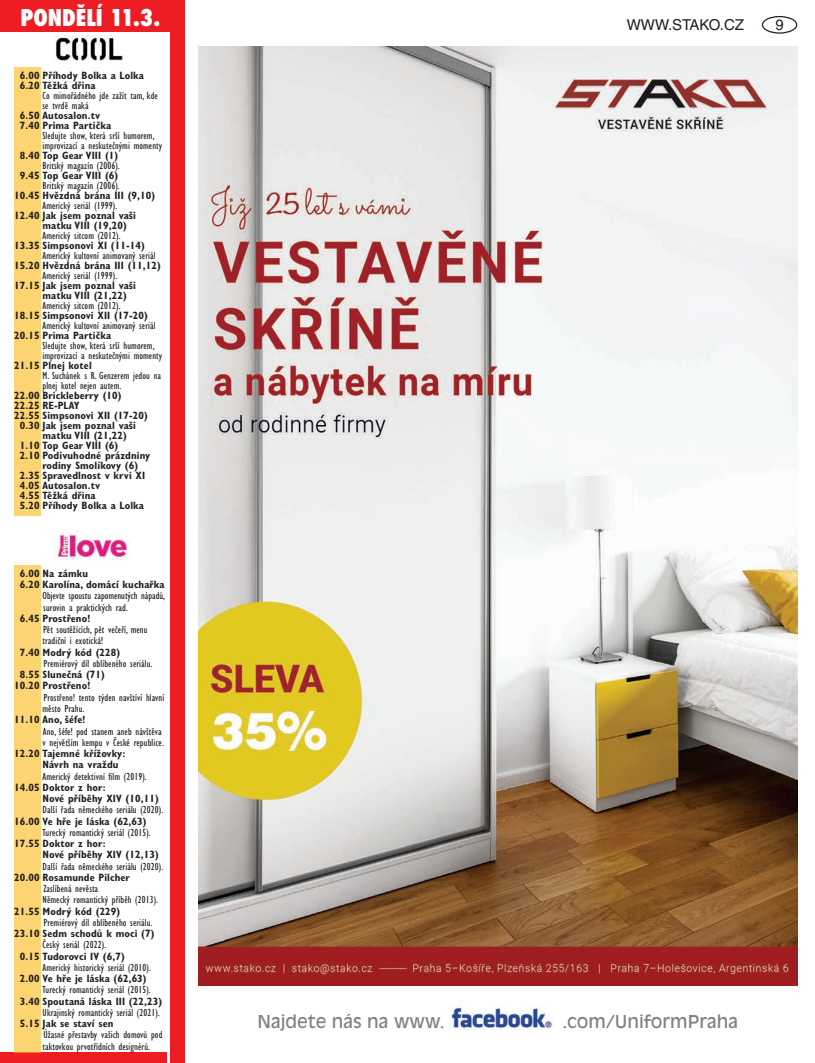
<style>
.page{position:relative;width:815px;height:1063px;background:#fff}
.page>*{position:absolute;margin:0;border:0;box-sizing:border-box;transform-origin:0 0}
.t1{font:800 condensed 22.5px "Futura";color:#fff}
.t2{font:17.5px "Antique Olive CE";color:#808285}
.t3{font:15px "Helvetica CE";color:#231f20}
.t4{font:condensed 10.62px/11.2px "Gill Sans CE";letter-spacing:.01em;color:#231f20}
.t5{font:700 condensed 10.62px/11.2px "Gill Sans CE";letter-spacing:.01em;color:#231f20}
</style>
<div class="page">
<div style="left:762px;top:16px;width:35px;height:18px;border:1px solid #231f20;border-radius:50%"></div>
<img style="left:451px;top:1007px;width:103px;height:23px">
<div style="left:0;top:0;width:184px;height:32px;background:#ee1d23"></div>
<img style="left:55px;top:36px;width:67px;height:25px">
<div style="left:170px;top:0;width:14px;height:1063px;background:#ee1d23"></div>
<div style="left:0;top:1052px;width:167px;height:11px;background:#ee1d23"></div>
<div style="left:14px;top:67px;width:27px;height:449px;background:#fdd472"></div>
<img style="left:55px;top:531px;width:75px;height:29px">
<div style="left:14px;top:565px;width:27px;height:487px;background:#fdd472"></div>
<img style="left:198px;top:46px;width:599px;height:939px">
<h1 class="t1" style="left:21px;top:2px;width:141px">PONDĚLÍ 11.3.</h1>
<p class="t5" style="left:20px;top:71px;width:126px;line-height:10px">6.00 Příhody Bolka a Lolka<br>6.20 Těžká dřina</p>
<p class="t4" style="left:43px;top:91px;width:117px;line-height:10px">Co mimořádného jde zažít tam, kde se tvrdě maká</p>
<p class="t5" style="left:20px;top:111px;width:93px;line-height:10px">6.50 Autosalon.tv<br>7.40 Prima Partička</p>
<p class="t4" style="left:43px;top:131px;width:121px;line-height:10px">Sledujte show, která srší humorem, improvizací a neskutečnými momenty</p>
<p class="t5" style="left:20px;top:150px;width:100px">8.40 Top Gear VIII (1)</p>
<p class="t4" style="left:43px;top:160px;width:79px">Britský magazín (2006).</p>
<p class="t5" style="left:20px;top:170px;width:100px">9.45 Top Gear VIII (6)</p>
<p class="t4" style="left:43px;top:180px;width:79px">Britský magazín (2006).</p>
<p class="t5" style="left:14px;top:190px;width:143px">10.45 Hvězdná brána III (9,10)</p>
<p class="t4" style="left:43px;top:200px;width:76px">Americký seriál (1999).</p>
<p class="t5" style="left:43px;top:211px;width:95px;line-height:10px;text-indent:-28px">12.40 Jak jsem poznal vaši matku VIII (19,20)</p>
<p class="t4" style="left:43px;top:230px;width:80px">Americký sitcom (2012).</p>
<p class="t5" style="left:14px;top:240px;width:132px">13.35 Simpsonovi XI (11-14)</p>
<p class="t4" style="left:43px;top:250px;width:114px">Americký kultovní animovaný seriál</p>
<p class="t5" style="left:14px;top:260px;width:148px">15.20 Hvězdná brána III (11,12)</p>
<p class="t4" style="left:43px;top:270px;width:76px">Americký seriál (1999).</p>
<p class="t5" style="left:43px;top:281px;width:95px;line-height:10px;text-indent:-28px">17.15 Jak jsem poznal vaši matku VIII (21,22)</p>
<p class="t4" style="left:43px;top:300px;width:80px">Americký sitcom (2012).</p>
<p class="t5" style="left:14px;top:310px;width:135px">18.15 Simpsonovi XII (17-20)</p>
<p class="t4" style="left:43px;top:320px;width:114px">Americký kultovní animovaný seriál</p>
<p class="t5" style="left:14px;top:330px;width:99px">20.15 Prima Partička</p>
<p class="t4" style="left:43px;top:341px;width:121px;line-height:10px">Sledujte show, která srší humorem, improvizací a neskutečnými momenty</p>
<p class="t5" style="left:14px;top:360px;width:79px">21.15 Plnej kotel</p>
<p class="t4" style="left:43px;top:371px;width:120px;line-height:10px">M. Suchánek s R. Genzerem jedou na plnej kotel nejen autem.</p>
<p class="t5" style="left:14px;top:390px;width:109px">22.00 Brickleberry (10)</p>
<p class="t5" style="left:14px;top:400px;width:67px">22.25 RE-PLAY</p>
<p class="t5" style="left:14px;top:410px;width:135px">22.55 Simpsonovi XII (17-20)</p>
<p class="t5" style="left:20px;top:420px;width:118px">0.30 Jak jsem poznal vaši</p>
<p class="t5" style="left:43px;top:430px;width:86px">matku VIII (21,22)</p>
<p class="t5" style="left:20px;top:440px;width:100px">1.10 Top Gear VIII (6)</p>
<p class="t5" style="left:20px;top:450px;width:132px">2.10 Podivuhodné prázdniny</p>
<p class="t5" style="left:43px;top:460px;width:97px">rodiny Smolíkovy (6)</p>
<p class="t5" style="left:20px;top:470px;width:127px">2.35 Spravedlnost v krvi XI</p>
<p class="t5" style="left:20px;top:480px;width:82px">4.05 Autosalon.tv</p>
<p class="t5" style="left:20px;top:490px;width:77px">4.55 Těžká dřina</p>
<p class="t5" style="left:20px;top:500px;width:126px">5.20 Příhody Bolka a Lolka</p>
<p class="t5" style="left:20px;top:568px;width:146px">6.00 Na zámku<br>6.20 Karolína, domácí kuchařka</p>
<p class="t4" style="left:43px;top:590px;width:124px">Objevte spoustu zapomenutých nápadů, surovin a praktických rad.</p>
<p class="t5" style="left:20px;top:613px;width:72px">6.45 Prostřeno!</p>
<p class="t4" style="left:43px;top:624px;width:107px">Pět soutěžících, pět večeří, menu tradiční i exotická!</p>
<p class="t5" style="left:20px;top:647px;width:102px">7.40 Modrý kód (228)</p>
<p class="t4" style="left:43px;top:658px;width:111px">Premiérový díl oblíbeného seriálu.</p>
<p class="t5" style="left:14px;top:669px;width:92px;text-indent:6px">8.55 Slunečná (71)<br>10.20 Prostřeno!</p>
<p class="t4" style="left:43px;top:692px;width:123px">Prostřeno! tento týden navštíví hlavní město Prahu.</p>
<p class="t5" style="left:14px;top:714px;width:73px">11.10 Ano, šéfe!</p>
<p class="t4" style="left:43px;top:725px;width:123px">Ano, šéfe! pod stanem aneb návštěva v největším kempu v České republice.</p>
<p class="t5" style="left:43px;top:748px;width:84px;text-indent:-28px">12.20 Tajemné křížovky:<br>Návrh na vraždu</p>
<p class="t4" style="left:43px;top:770px;width:106px">Americký detektivní film (2019).</p>
<p class="t5" style="left:43px;top:782px;width:118px;text-indent:-28px">14.05 Doktor z hor:<br>Nové příběhy XIV (10,11)</p>
<p class="t4" style="left:43px;top:804px;width:122px">Další řada německého seriálu (2020).</p>
<p class="t5" style="left:14px;top:815px;width:134px">16.00 Ve hře je láska (62,63)</p>
<p class="t4" style="left:43px;top:827px;width:110px">Turecký romantický seriál (2015).</p>
<p class="t5" style="left:43px;top:838px;width:118px;text-indent:-28px">17.55 Doktor z hor:<br>Nové příběhy XIV (12,13)</p>
<p class="t4" style="left:43px;top:860px;width:122px">Další řada německého seriálu (2020).</p>
<p class="t5" style="left:14px;top:872px;width:117px">20.00 Rosamunde Pilcher</p>
<p class="t4" style="left:43px;top:883px;width:117px">Zaslíbená nevěsta<br>Německý romantický příběh (2013).</p>
<p class="t5" style="left:14px;top:905px;width:108px">21.55 Modrý kód (229)</p>
<p class="t4" style="left:43px;top:917px;width:111px">Premiérový díl oblíbeného seriálu.</p>
<p class="t5" style="left:14px;top:928px;width:142px">23.10 Sedm schodů k moci (7)</p>
<p class="t4" style="left:43px;top:939px;width:65px">Český seriál (2022).</p>
<p class="t5" style="left:20px;top:950px;width:107px">0.15 Tudorovci IV (6,7)</p>
<p class="t4" style="left:43px;top:962px;width:110px">Americký historický seriál (2010).</p>
<p class="t5" style="left:20px;top:973px;width:128px">2.00 Ve hře je láska (62,63)</p>
<p class="t4" style="left:43px;top:984px;width:110px">Turecký romantický seriál (2015).</p>
<p class="t5" style="left:20px;top:995px;width:144px">3.40 Spoutaná láska III (22,23)</p>
<p class="t4" style="left:43px;top:1007px;width:119px">Ukrajinský romantický seriál (2021).</p>
<p class="t5" style="left:20px;top:1018px;width:95px">5.15 Jak se staví sen</p>
<p class="t4" style="left:43px;top:1029px;width:121px">Úžasné přestavby vašich domovů pod taktovkou prvotřídních designérů.</p>
<h3 class="t3" style="left:627px;top:16px;width:119px">WWW.STAKO.CZ</h3>
<h3 class="t3" style="left:775px;top:16px;width:10px">9</h3>
<h2 class="t2" style="left:257px;top:1012px;width:189px">Najdete nás na www.</h2>
<h2 class="t2" style="left:562px;top:1012px;width:177px">.com/UniformPraha</h2>
</div>
